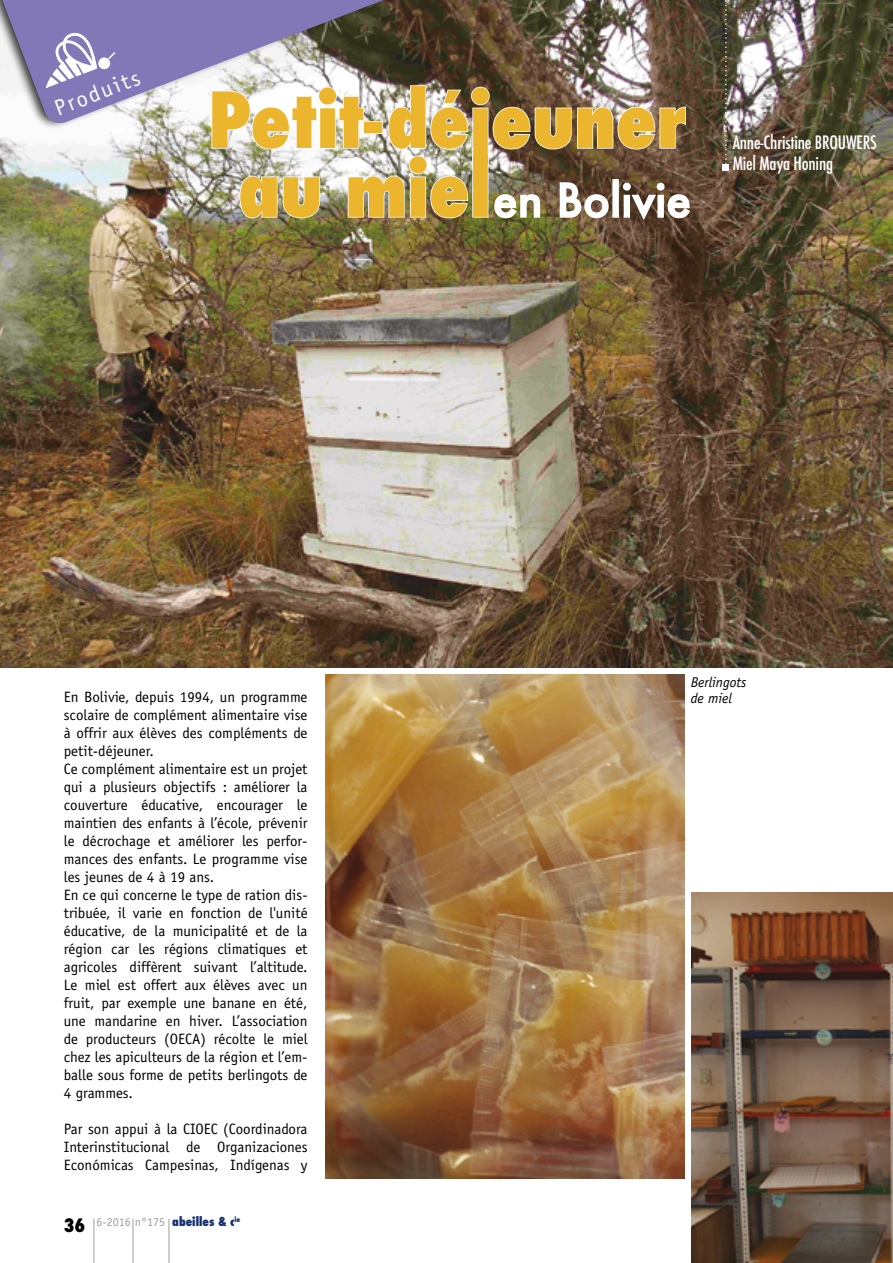
<style>
.page{position:relative;width:893px;height:1263px;background:#fff}
.page>*{position:absolute;margin:0;border:0;box-sizing:border-box;transform-origin:0 0}
.t1{font:22.5px "Officina Sans";color:#fff}
.t2{font:500 condensed 18px/21px "Futura";letter-spacing:-.01em;color:#fff}
.t3{font:15px/18px "Officina Sans";color:#000}
.t4{font:italic 14.25px/16.5px "Officina Sans";color:#000}
.t5{font:12px "Officina Sans";color:#9d9d9c}
.s1{font-family:"Futura";font-weight:800;font-stretch:condensed;font-size:18px;color:#000}
.s2{font-family:"Futura";font-weight:800;font-stretch:condensed;color:#163072}
</style>
<div class="page">
<hr style="left:133px;top:1219px;width:1px;height:44px;background:#9d9d9c">
<hr style="left:169px;top:1219px;width:1px;height:44px;background:#9d9d9c">
<hr style="left:94px;top:1219px;width:1px;height:44px;background:#9d9d9c">
<img style="left:0;top:0;width:893px;height:668px">
<img style="left:211px;top:61px;width:476px;height:106px">
<img style="left:212px;top:86px;width:479px;height:143px">
<img style="left:326px;top:674px;width:359px;height:504px">
<svg style="left:723px;top:0;width:6px;height:170px"></svg>
<svg style="left:0;top:0;width:416px;height:128px"></svg>
<svg style="left:46px;top:32px;width:51px;height:56px"></svg>
<div style="left:99px;top:58px;width:11px;height:11px;background:#fff;border-radius:50%"></div>
<div style="left:99px;top:58px;width:11px;height:11px;border:1px solid #fff;border-radius:50%"></div>
<svg style="left:107px;top:51px;width:10px;height:9px"></svg>
<img style="left:691px;top:892px;width:202px;height:371px">
<h1 class="t1" style="left:51px;top:96px;width:91px;rotate:-21deg">Produits</h1>
<p class="t3" style="left:64px;top:688px;width:245px">En Bolivie, depuis 1994, un programme scolaire de complément alimentaire vise à offrir aux élèves des compléments de petit-déjeuner.<br>Ce complément alimentaire est un projet qui a plusieurs objectifs : améliorer la couverture éducative, encourager le maintien des enfants à l’école, prévenir le décrochage et améliorer les perfor&shy;mances des enfants. Le programme vise les jeunes de 4 à 19 ans.<br>En ce qui concerne le type de ration dis&shy;tribuée, il varie en fonction de l'unité éducative, de la municipalité et de la région car les régions climatiques et agricoles diffèrent suivant l’altitude.<br>Le miel est offert aux élèves avec un fruit, par exemple une banane en été, une mandarine en hiver. L’association de producteurs (OECA) récolte le miel chez les apiculteurs de la région et l’em&shy;balle sous forme de petits berlingots de 4 grammes.</p>
<p class="t3" style="left:64px;top:1120px;width:245px;text-align:justify">Par son appui à la CIOEC (Coordinadora Interinstitucional de Organizaciones Económicas Campesinas, Indígenas y</p>
<p class="t5" style="left:64px;top:1215px;width:178px"><span class="s1">36</span> 6-2016 n°175 <span class="s2">abeilles &amp; c</span><sup>ie</sup></p>
<p class="t2" style="left:733px;top:132px;width:146px">Anne-Christine BROUWERS<br>Miel Maya Honing</p>
<p class="t4" style="left:691px;top:674px;width:57px">Berlingots de miel</p>
</div>
